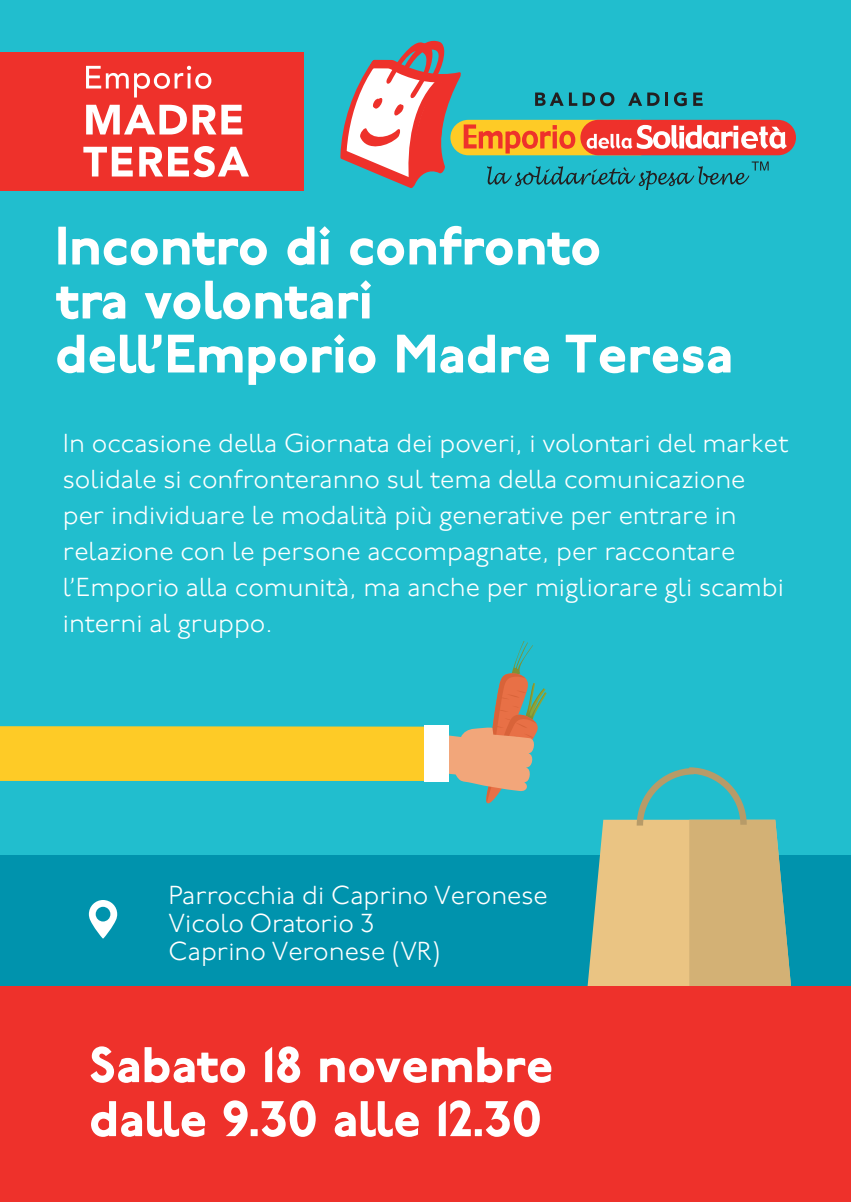
<style>
.page{position:relative;width:851px;height:1202px;background:#fff}
.page>*{position:absolute;margin:0;border:0;box-sizing:border-box;transform-origin:0 0}
.t1{font:800 54px/54px "P22 Underground";color:#fff}
.t2{font:800 50px/54px "P22 Underground";color:#fff}
.t3{font:300 26px/36px "P22 Underground";color:#fff}
</style>
<div class="page">
<div style="left:0;top:0;width:850px;height:1200px;background:#21bece"></div>
<div style="left:0;top:855px;width:850px;height:143px;background:#0093ad"></div>
<div style="left:0;top:986px;width:850px;height:216px;background:#ee312b"></div>
<div style="left:0;top:52px;width:303px;height:139px;background:#ee312b"></div>
<svg style="left:587px;top:767px;width:204px;height:219px"></svg>
<svg style="left:0;top:641px;width:546px;height:163px"></svg>
<div style="left:423px;top:726px;width:25px;height:56px;background:#fff"></div>
<svg style="left:89px;top:900px;width:28px;height:38px"></svg>
<svg style="left:340px;top:41px;width:455px;height:148px"></svg>
<svg style="left:83px;top:146px;width:166px;height:31px"></svg>
<svg style="left:86px;top:105px;width:156px;height:29px"></svg>
<svg style="left:86px;top:66px;width:125px;height:32px"></svg>
<h1 class="t1" style="left:55px;top:220px;width:679px">Incontro di confronto<br>tra volontari<br>dell’Emporio Madre Teresa</h1>
<p class="t3" style="left:63px;top:426px;width:727px">In occasione della Giornata dei poveri, i volontari del market solidale si confronteranno sul tema della comunicazione per individuare le modalità più generative per entrare in relazione con le persone accompagnate, per raccontare l’Emporio alla comunità, ma anche per migliorare gli scambi interni al gruppo.</p>
<p class="t3" style="left:168px;top:882px;width:380px;line-height:28px">Parrocchia di Caprino Veronese<br>Vicolo Oratorio 3<br>Caprino Veronese (VR)</p>
<h2 class="t2" style="left:89px;top:1039px;width:465px">Sabato 18 novembre dalle 9.30 alle 12.30</h2>
</div>
